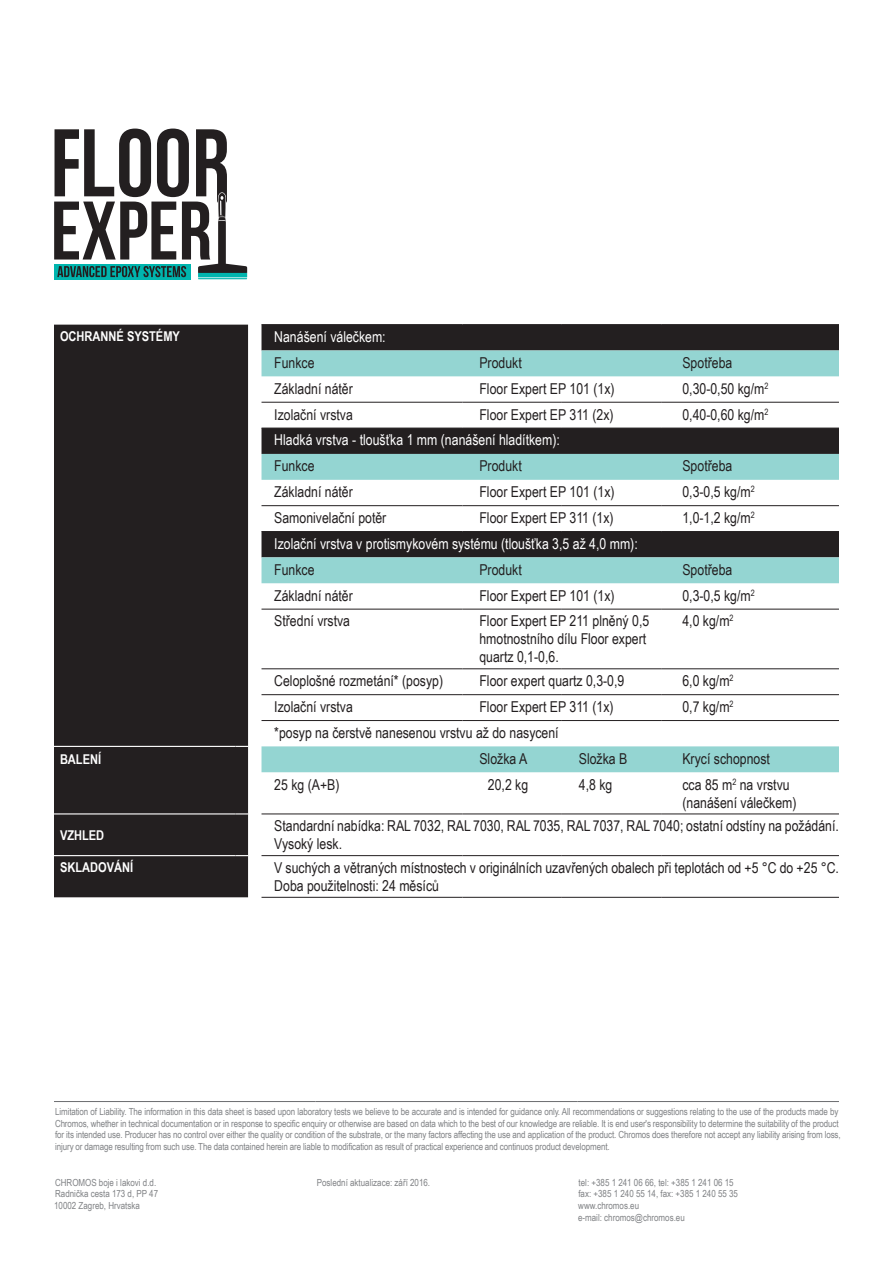
<style>
.page{position:relative;width:893px;height:1263px;background:#fff}
.page>*{position:absolute;margin:0;border:0;box-sizing:border-box;transform-origin:0 0}
.t1{font:15px/18px "Arial Narrow";color:#231f20}
.t2{font:15px "Arial Narrow";color:#fff}
.t3{font:700 13.5px "Arial Narrow";color:#fff}
.t4{font:9.75px/11.7px "Arial Narrow";letter-spacing:-.01em;color:#808285}
</style>
<div class="page">
<svg style="left:54px;top:325px;width:785px;height:572px;fill:#231f20"></svg>
<svg style="left:261px;top:350px;width:578px;height:422px"></svg>
<hr style="left:54px;top:746px;width:182px;height:1px;background:#fff">
<svg style="left:236px;top:746px;width:12px;height:1px"></svg>
<hr style="left:54px;top:813px;width:182px;height:1px;background:#fff">
<svg style="left:236px;top:813px;width:12px;height:1px"></svg>
<hr style="left:54px;top:855px;width:182px;height:1px;background:#fff">
<svg style="left:236px;top:855px;width:12px;height:1px"></svg>
<hr style="left:261px;top:324px;width:201px;height:1px;background:#231f20">
<hr style="left:462px;top:324px;width:100px;height:1px;background:#231f20">
<hr style="left:562px;top:324px;width:99px;height:1px;background:#231f20">
<hr style="left:661px;top:324px;width:178px;height:1px;background:#231f20">
<hr style="left:261px;top:402px;width:201px;height:1px;background:#231f20">
<hr style="left:462px;top:402px;width:100px;height:1px;background:#231f20">
<hr style="left:562px;top:402px;width:99px;height:1px;background:#231f20">
<hr style="left:661px;top:402px;width:178px;height:1px;background:#231f20">
<hr style="left:261px;top:428px;width:201px;height:1px;background:#231f20">
<hr style="left:462px;top:428px;width:100px;height:1px;background:#231f20">
<hr style="left:562px;top:428px;width:99px;height:1px;background:#231f20">
<hr style="left:661px;top:428px;width:178px;height:1px;background:#231f20">
<hr style="left:261px;top:505px;width:201px;height:1px;background:#231f20">
<hr style="left:462px;top:505px;width:100px;height:1px;background:#231f20">
<hr style="left:562px;top:505px;width:99px;height:1px;background:#231f20">
<hr style="left:661px;top:505px;width:178px;height:1px;background:#231f20">
<hr style="left:261px;top:531px;width:201px;height:1px;background:#231f20">
<hr style="left:462px;top:531px;width:100px;height:1px;background:#231f20">
<hr style="left:562px;top:531px;width:99px;height:1px;background:#231f20">
<hr style="left:661px;top:531px;width:178px;height:1px;background:#231f20">
<hr style="left:261px;top:609px;width:201px;height:1px;background:#231f20">
<hr style="left:462px;top:609px;width:100px;height:1px;background:#231f20">
<hr style="left:562px;top:609px;width:99px;height:1px;background:#231f20">
<hr style="left:661px;top:609px;width:178px;height:1px;background:#231f20">
<hr style="left:261px;top:668px;width:201px;height:1px;background:#231f20">
<hr style="left:462px;top:668px;width:100px;height:1px;background:#231f20">
<hr style="left:562px;top:668px;width:99px;height:1px;background:#231f20">
<hr style="left:661px;top:668px;width:178px;height:1px;background:#231f20">
<hr style="left:261px;top:694px;width:201px;height:1px;background:#231f20">
<hr style="left:462px;top:694px;width:100px;height:1px;background:#231f20">
<hr style="left:562px;top:694px;width:99px;height:1px;background:#231f20">
<hr style="left:661px;top:694px;width:178px;height:1px;background:#231f20">
<hr style="left:261px;top:720px;width:201px;height:1px;background:#231f20">
<hr style="left:462px;top:720px;width:100px;height:1px;background:#231f20">
<hr style="left:562px;top:720px;width:99px;height:1px;background:#231f20">
<hr style="left:661px;top:720px;width:178px;height:1px;background:#231f20">
<hr style="left:261px;top:813px;width:201px;height:1px;background:#231f20">
<hr style="left:462px;top:813px;width:100px;height:1px;background:#231f20">
<hr style="left:562px;top:813px;width:99px;height:1px;background:#231f20">
<hr style="left:661px;top:813px;width:178px;height:1px;background:#231f20">
<hr style="left:261px;top:855px;width:201px;height:1px;background:#231f20">
<hr style="left:462px;top:855px;width:100px;height:1px;background:#231f20">
<hr style="left:562px;top:855px;width:99px;height:1px;background:#231f20">
<hr style="left:661px;top:855px;width:178px;height:1px;background:#231f20">
<hr style="left:261px;top:897px;width:201px;height:1px;background:#231f20">
<hr style="left:462px;top:897px;width:100px;height:1px;background:#231f20">
<hr style="left:562px;top:897px;width:99px;height:1px;background:#231f20">
<hr style="left:661px;top:897px;width:178px;height:1px;background:#231f20">
<div style="left:54px;top:264px;width:137px;height:16px;background:#00b5ae"></div>
<hr style="left:198px;top:278px;width:49px;height:1px;background:#00b5ae">
<svg style="left:54px;top:129px;width:193px;height:148px"></svg>
<hr style="left:54px;top:1101px;width:262px;height:1px;background:#6c6d70">
<hr style="left:316px;top:1101px;width:261px;height:1px;background:#6c6d70">
<hr style="left:577px;top:1101px;width:262px;height:1px;background:#6c6d70">
<p class="t3" style="left:60px;top:326px;width:121px">OCHRANNÉ SYSTÉMY</p>
<p class="t2" style="left:274px;top:326px;width:113px">Nanášení válečkem:</p>
<p class="t1" style="left:274px;top:353px;width:42px">Funkce</p>
<p class="t1" style="left:479px;top:353px;width:44px">Produkt</p>
<p class="t1" style="left:682px;top:353px;width:51px">Spotřeba</p>
<p class="t1" style="left:274px;top:379px;width:80px">Základní nátěr</p>
<p class="t1" style="left:479px;top:379px;width:137px">Floor Expert EP 101 (1x)</p>
<p class="t1" style="left:682px;top:379px;width:88px">0,30-0,50 kg/m<sup>2</sup></p>
<p class="t1" style="left:274px;top:405px;width:80px">Izolační vrstva</p>
<p class="t1" style="left:479px;top:405px;width:136px">Floor Expert EP 311 (2x)</p>
<p class="t1" style="left:682px;top:405px;width:88px">0,40-0,60 kg/m<sup>2</sup></p>
<p class="t2" style="left:274px;top:429px;width:287px">Hladká vrstva - tloušťka 1 mm (nanášení hladítkem):</p>
<p class="t1" style="left:274px;top:456px;width:42px">Funkce</p>
<p class="t1" style="left:479px;top:456px;width:44px">Produkt</p>
<p class="t1" style="left:682px;top:456px;width:51px">Spotřeba</p>
<p class="t1" style="left:274px;top:482px;width:80px">Základní nátěr</p>
<p class="t1" style="left:479px;top:482px;width:137px">Floor Expert EP 101 (1x)</p>
<p class="t1" style="left:682px;top:482px;width:74px">0,3-0,5 kg/m<sup>2</sup></p>
<p class="t1" style="left:274px;top:508px;width:114px">Samonivelační potěr</p>
<p class="t1" style="left:479px;top:508px;width:136px">Floor Expert EP 311 (1x)</p>
<p class="t1" style="left:682px;top:508px;width:74px">1,0-1,2 kg/m<sup>2</sup></p>
<p class="t2" style="left:274px;top:532px;width:365px">Izolační vrstva v protismykovém systému (tloušťka 3,5 až 4,0 mm):</p>
<p class="t1" style="left:274px;top:560px;width:42px">Funkce</p>
<p class="t1" style="left:479px;top:560px;width:44px">Produkt</p>
<p class="t1" style="left:682px;top:560px;width:51px">Spotřeba</p>
<p class="t1" style="left:274px;top:586px;width:80px">Základní nátěr</p>
<p class="t1" style="left:479px;top:586px;width:137px">Floor Expert EP 101 (1x)</p>
<p class="t1" style="left:682px;top:586px;width:74px">0,3-0,5 kg/m<sup>2</sup></p>
<p class="t1" style="left:274px;top:612px;width:77px">Střední vrstva</p>
<p class="t1" style="left:479px;top:612px;width:171px">Floor Expert EP 211 plněný 0,5 hmotnostního dílu Floor expert quartz 0,1-0,6.</p>
<p class="t1" style="left:682px;top:612px;width:53px">4,0 kg/m<sup>2</sup></p>
<p class="t1" style="left:274px;top:671px;width:170px">Celoplošné rozmetání* (posyp)</p>
<p class="t1" style="left:479px;top:671px;width:146px">Floor expert quartz 0,3-0,9</p>
<p class="t1" style="left:682px;top:671px;width:53px">6,0 kg/m<sup>2</sup></p>
<p class="t1" style="left:274px;top:697px;width:80px">Izolační vrstva</p>
<p class="t1" style="left:479px;top:697px;width:136px">Floor Expert EP 311 (1x)</p>
<p class="t1" style="left:682px;top:697px;width:53px">0,7 kg/m<sup>2</sup></p>
<p class="t1" style="left:274px;top:723px;width:286px">*posyp na čerstvě nanesenou vrstvu až do nasycení</p>
<p class="t3" style="left:60px;top:749px;width:43px">BALENÍ</p>
<p class="t1" style="left:479px;top:749px;width:49px">Složka A</p>
<p class="t1" style="left:579px;top:749px;width:50px">Složka B</p>
<p class="t1" style="left:682px;top:749px;width:89px">Krycí schopnost</p>
<p class="t1" style="left:274px;top:775px;width:67px">25 kg (A+B)</p>
<p class="t1" style="left:488px;top:775px;width:42px">20,2 kg</p>
<p class="t1" style="left:579px;top:775px;width:35px">4,8 kg</p>
<p class="t1" style="left:682px;top:775px;width:109px">cca 85 m<sup>2</sup> na vrstvu</p>
<p class="t1" style="left:682px;top:793px;width:116px">(nanášení válečkem)</p>
<p class="t3" style="left:60px;top:825px;width:46px">VZHLED</p>
<p class="t1" style="left:274px;top:816px;width:566px">Standardní nabídka: RAL 7032, RAL 7030, RAL 7035, RAL 7037, RAL 7040; ostatní odstíny na požádání.</p>
<p class="t1" style="left:274px;top:834px;width:69px">Vysoký lesk.</p>
<p class="t3" style="left:60px;top:857px;width:75px">SKLADOVÁNÍ</p>
<p class="t1" style="left:274px;top:858px;width:566px">V suchých a větraných místnostech v originálních uzavřených obalech při teplotách od +5 °C do +25 °C.</p>
<p class="t1" style="left:274px;top:876px;width:166px">Doba použitelnosti: 24 měsíců</p>
<p class="t4" style="left:55px;top:1105px;width:787px">Limitation of Liability. The information in this data sheet is based upon laboratory tests we believe to be accurate and is intended for guidance only. All recommendations or suggestions relating to the use of the products made by Chromos, whether in technical documentation or in response to specific enquiry or otherwise are based on data which to the best of our knowledge are reliable. It is end user′s responsibility to determine the suitability of the product for its intended use. Producer has no control over either the quality or condition of the substrate, or the many factors affecting the use and application of the product. Chromos does therefore not accept any liability arising from loss, injury or damage resulting from such use. The data contained herein are liable to modification as result of practical experience and continuos product development.</p>
<p class="t4" style="left:55px;top:1176px;width:103px">CHROMOS boje i lakovi d.d.</p>
<p class="t4" style="left:55px;top:1187px;width:104px">Radnička cesta 173 d, PP 47</p>
<p class="t4" style="left:54px;top:1199px;width:87px">10002 Zagreb, Hrvatska</p>
<p class="t4" style="left:317px;top:1176px;width:115px">Poslední aktualizace: září 2016.</p>
<p class="t4" style="left:579px;top:1176px;width:157px">tel: +385 1 241 06 66, tel: +385 1 241 06 15</p>
<p class="t4" style="left:578px;top:1187px;width:161px">fax: +385 1 240 55 14, fax: +385 1 240 55 35</p>
<p class="t4" style="left:578px;top:1199px;width:62px">www.chromos.eu</p>
<p class="t4" style="left:578px;top:1211px;width:108px">e-mail: chromos@chromos.eu</p>
</div>
